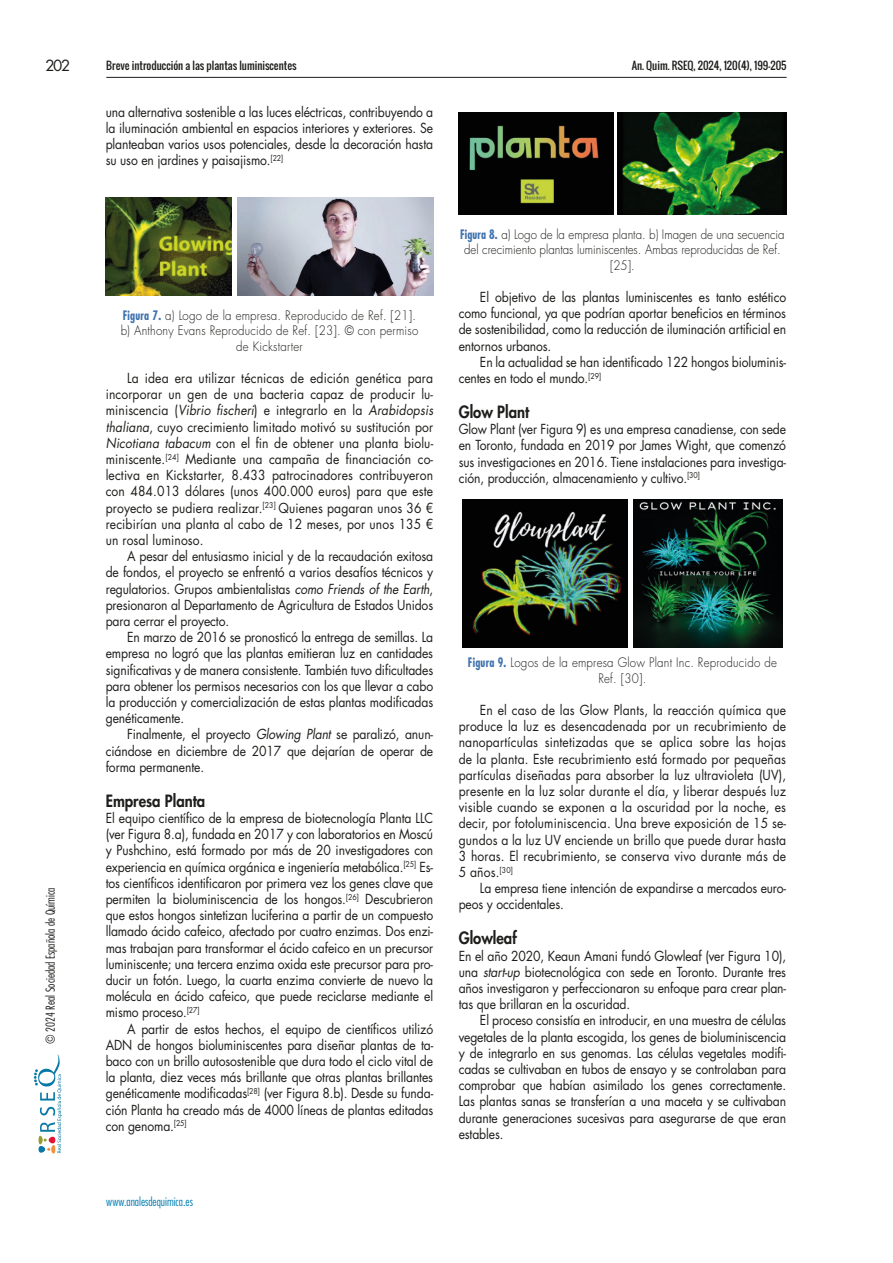
<style>
.page{position:relative;width:893px;height:1263px;background:#fff}
.page>*{position:absolute;margin:0;border:0;box-sizing:border-box;transform-origin:0 0}
.t1{font:800 16.5px "Futura Std";color:#1d1d1b;scale:.9 1}
.t2{font:15px "Futura Std";color:#1d1d1b}
.t3{font:13.5px/16.2px "Futura Std";letter-spacing:-.01em;color:#1d1d1b;text-align:justify;scale:.9 1}
.t4{font:300 12.75px/15.3px "Futura Std";letter-spacing:.02em;color:#1d1d1b;text-align:center;scale:.9 1}
.t5{font:300 12.75px/15.3px "Futura Std";color:#1d1d1b;text-align:center;scale:.9 1}
.t6{font:300 condensed 12px "Futura Std";color:#1d1d1b}
.t7{font:300 condensed 12px "Futura Std";color:#007cb0}
.t8{font:10.5px "Oswald";color:#1d1d1b}
.s1{font-weight:700;font-stretch:condensed;color:#4174af}
.s2{font-style:italic}
</style>
<div class="page">
<hr style="left:106px;top:77px;width:681px;height:1px;background:#1d1d1b">
<svg style="left:34px;top:1054px;width:28px;height:99px"></svg>
<img style="left:106px;top:198px;width:125px;height:97px">
<img style="left:237px;top:198px;width:196px;height:97px">
<img style="left:459px;top:112px;width:155px;height:102px">
<img style="left:617px;top:112px;width:169px;height:102px">
<img style="left:462px;top:499px;width:165px;height:149px">
<img style="left:634px;top:499px;width:149px;height:149px">
<p class="t2" style="left:45px;top:56px;width:27px">202</p>
<p class="t8" style="left:106px;top:57px;width:192px">Breve introducción a las plantas luminiscentes</p>
<p class="t8" style="left:632px;top:57px;width:157px">An. Quim. RSEQ, 2024, 120(4), 199-205</p>
<p class="t6" style="left:43px;top:1044px;width:158px;rotate:-90deg">© 2024 Real Sociedad Española de Química</p>
<p class="t3" style="left:106px;top:104px;width:365px">una alternativa sostenible a las luces eléctricas, contribuyendo a la iluminación ambiental en espacios interiores y exteriores. Se planteaban varios usos potenciales, desde la decoración hasta su uso en jardines y paisajismo.<sup>[22]</sup></p>
<p class="t4" style="left:121px;top:308px;width:332px"><span class="s1">Figura 7.</span> a) Logo de la empresa. Reproducido de Ref. [21]. b) Anthony Evans Reproducido de Ref. [23]. © con permiso de Kickstarter</p>
<p class="t3" style="left:106px;top:370px;width:365px;text-indent:21px">La idea era utilizar técnicas de edición genética para incorporar un gen de una bacteria capaz de producir lu&shy;miniscencia (<span class="s2">Vibrio fischeri</span>) e integrarlo en la <span class="s2">Arabidopsis thaliana</span>, cuyo crecimiento limitado motivó su sustitución por <span class="s2">Nicotiana tabacum</span> con el fin de obtener una planta biolu&shy;miniscente.<sup>[24]</sup> Mediante una campaña de financiación co&shy;lectiva en Kickstarter, 8.433 patrocinadores contribuyeron con 484.013 dólares (unos 400.000 euros) para que este proyecto se pudiera realizar.<sup>[23]</sup> Quienes pagaran unos 36 € recibirían una planta al cabo de 12 meses, por unos 135 € un rosal luminoso.</p>
<p class="t3" style="left:106px;top:548px;width:365px;text-indent:21px">A pesar del entusiasmo inicial y de la recaudación exitosa de fondos, el proyecto se enfrentó a varios desafíos técnicos y regulatorios. Grupos ambientalistas <span class="s2">como Friends of the Earth</span>, presionaron al Departamento de Agricultura de Estados Unidos para cerrar el proyecto.</p>
<p class="t3" style="left:106px;top:629px;width:365px;text-indent:21px">En marzo de 2016 se pronosticó la entrega de semillas. La empresa no logró que las plantas emitieran luz en cantidades significativas y de manera consistente. También tuvo dificultades para obtener los permisos necesarios con los que llevar a cabo la producción y comercialización de estas plantas modificadas genéticamente.</p>
<p class="t3" style="left:106px;top:726px;width:365px;text-indent:21px">Finalmente, el proyecto <span class="s2">Glowing Plant</span> se paralizó, anun&shy;ciándose en diciembre de 2017 que dejarían de operar de forma permanente.</p>
<p class="t1" style="left:106px;top:790px;width:112px">Empresa Planta</p>
<p class="t3" style="left:106px;top:810px;width:365px">El equipo científico de la empresa de biotecnología Planta LLC (ver Figura 8.a), fundada en 2017 y con laboratorios en Moscú y Pushchino, está formado por más de 20 investigadores con experiencia en química orgánica e ingeniería metabólica.<sup>[25]</sup> Es&shy;tos científicos identificaron por primera vez los genes clave que permiten la bioluminiscencia de los hongos.<sup>[26]</sup> Descubrieron que estos hongos sintetizan luciferina a partir de un compuesto llamado ácido cafeico, afectado por cuatro enzimas. Dos enzi&shy;mas trabajan para transformar el ácido cafeico en un precursor luminiscente; una tercera enzima oxida este precursor para pro&shy;ducir un fotón. Luego, la cuarta enzima convierte de nuevo la molécula en ácido cafeico, que puede reciclarse mediante el mismo proceso.<sup>[27]</sup></p>
<p class="t3" style="left:106px;top:1021px;width:365px;text-indent:21px">A partir de estos hechos, el equipo de científicos utilizó ADN de hongos bioluminiscentes para diseñar plantas de ta&shy;baco con un brillo autosostenible que dura todo el ciclo vital de la planta, diez veces más brillante que otras plantas brillantes genéticamente modificadas<sup>[28]</sup> (ver Figura 8.b). Desde su funda&shy;ción Planta ha creado más de 4000 líneas de plantas editadas con genoma.<sup>[25]</sup></p>
<p class="t7" style="left:106px;top:1194px;width:88px">www.analesdequimica.es</p>
<p class="t5" style="left:460px;top:227px;width:362px"><span class="s1">Figura 8.</span> a) Logo de la empresa planta. b) Imagen de una secuencia del crecimiento plantas luminiscentes. Ambas reproducidas de Ref. [25].</p>
<p class="t3" style="left:459px;top:289px;width:365px;text-indent:21px">El objetivo de las plantas luminiscentes es tanto estético como funcional, ya que podrían aportar beneficios en términos de sostenibilidad, como la reducción de iluminación artificial en entornos urbanos.</p>
<p class="t3" style="left:459px;top:354px;width:365px;text-indent:21px">En la actualidad se han identificado 122 hongos bioluminis&shy;centes en todo el mundo.<sup>[29]</sup></p>
<p class="t1" style="left:459px;top:401px;width:80px">Glow Plant</p>
<p class="t3" style="left:459px;top:421px;width:365px">Glow Plant (ver Figura 9) es una empresa canadiense, con sede en Toronto, fundada en 2019 por James Wight, que comenzó sus investigaciones en 2016. Tiene instalaciones para investiga&shy;ción, producción, almacenamiento y cultivo.<sup>[30]</sup></p>
<p class="t4" style="left:468px;top:655px;width:345px"><span class="s1">Figura 9.</span> Logos de la empresa Glow Plant Inc. Reproducido de<br>Ref. [30].</p>
<p class="t3" style="left:459px;top:702px;width:365px;text-indent:21px">En el caso de las Glow Plants, la reacción química que produce la luz es desencadenada por un recubrimiento de nanopartículas sintetizadas que se aplica sobre las hojas de la planta. Este recubrimiento está formado por pequeñas partículas diseñadas para absorber la luz ultravioleta (UV), presente en la luz solar durante el día, y liberar después luz visible cuando se exponen a la oscuridad por la noche, es decir, por fotoluminiscencia. Una breve exposición de 15 se&shy;gundos a la luz UV enciende un brillo que puede durar hasta 3 horas. El recubrimiento, se conserva vivo durante más de 5 años.<sup>[30]</sup></p>
<p class="t3" style="left:459px;top:880px;width:365px;text-indent:21px">La empresa tiene intención de expandirse a mercados euro&shy;peos y occidentales.</p>
<p class="t1" style="left:459px;top:928px;width:66px">Glowleaf</p>
<p class="t3" style="left:459px;top:948px;width:365px">En el año 2020, Keaun Amani fundó Glowleaf (ver Figura 10), una <span class="s2">start-up</span> biotecnológica con sede en Toronto. Durante tres años investigaron y perfeccionaron su enfoque para crear plan&shy;tas que brillaran en la oscuridad.</p>
<p class="t3" style="left:459px;top:1012px;width:365px;text-indent:21px">El proceso consistía en introducir, en una muestra de células vegetales de la planta escogida, los genes de bioluminiscencia y de integrarlo en sus genomas. Las células vegetales modifi&shy;cadas se cultivaban en tubos de ensayo y se controlaban para comprobar que habían asimilado los genes correctamente.<br>Las plantas sanas se transferían a una maceta y se cultivaban durante generaciones sucesivas para asegurarse de que eran estables.</p>
</div>
